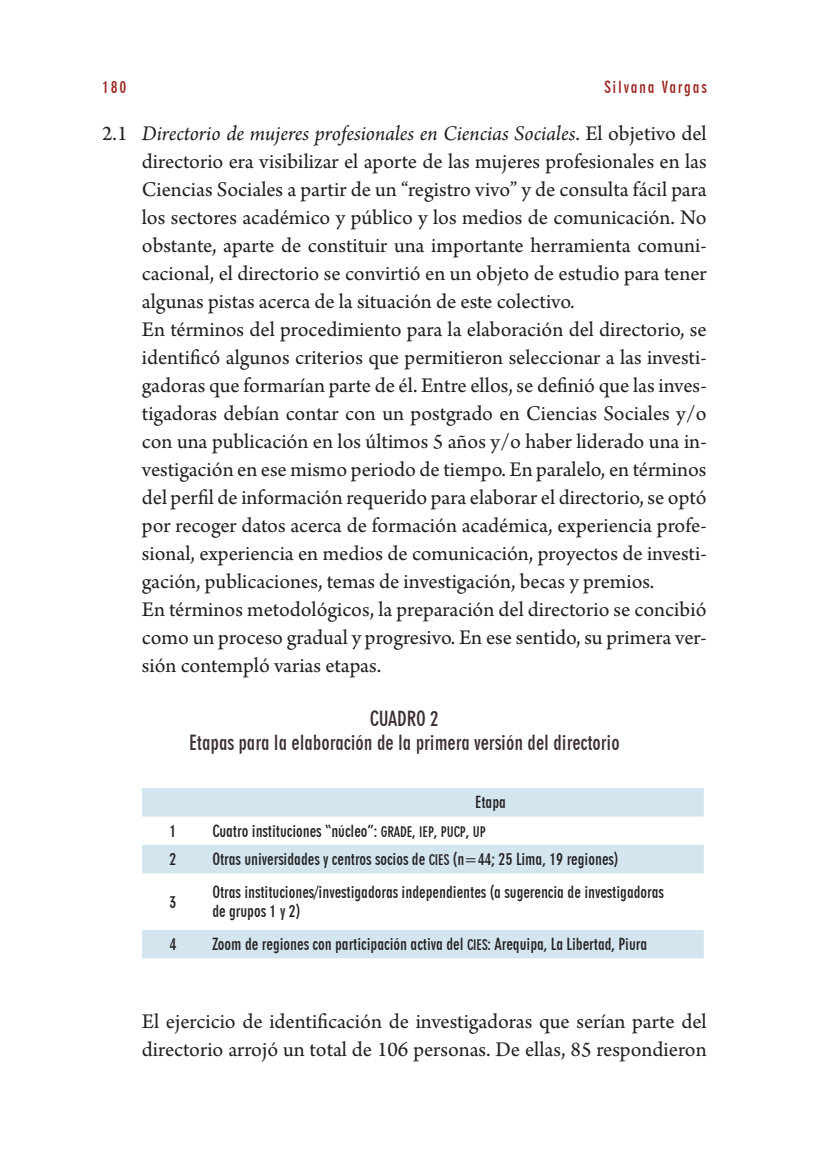
<style>
.page{position:relative;width:823px;height:1163px;background:#fff}
.page>*{position:absolute;margin:0;border:0;box-sizing:border-box;transform-origin:0 0}
.Texto_general{font:22px/28px "Arno Pro";color:#231f20;text-align:justify}
.Titulo_grafico{font:20px "Geometric 706 BT Bold Condensed B";color:#3d2e31}
.List_Paragraph{font:16px/19.2px "Geometric 706 BT Bold Condensed B";color:#231f20}
.t1{font:16px "Geometric 706 BT Bold Condensed B";letter-spacing:.11em;color:#9c241f}
.s1{font-style:italic}
.s2{font-size:14px}
</style>
<div class="page">
<svg style="left:142px;top:788px;width:561px;height:170px"></svg>
<p class="t1" style="left:102px;top:77px;width:26px">180</p>
<p class="t1" style="left:604px;top:77px;width:104px">Silvana Vargas</p>
<p class="Texto_general" style="left:142px;top:120px;width:566px;text-indent:-40px">2.1 <span class="s1">Directorio de mujeres profesionales en Ciencias Sociales</span>. El objetivo del directorio era visibilizar el aporte de las mujeres profesionales en las Ciencias Sociales a partir de un “registro vivo” y de consulta fácil para los sectores académico y público y los medios de comunicación. No obstante, aparte de constituir una importante herramienta comuni&shy;cacional, el directorio se convirtió en un objeto de estudio para tener algunas pistas acerca de la situación de este colectivo.</p>
<p class="Texto_general" style="left:142px;top:316px;width:566px">En términos del procedimiento para la elaboración del directorio, se identificó algunos criterios que permitieron seleccionar a las investi&shy;gadoras que formarían parte de él. Entre ellos, se definió que las inves&shy;tigadoras debían contar con un postgrado en Ciencias Sociales y/o con una publicación en los últimos 5 años y/o haber liderado una in&shy;vestigación en ese mismo periodo de tiempo. En paralelo, en términos del perfil de información requerido para elaborar el directorio, se optó por recoger datos acerca de formación académica, experiencia profe&shy;sional, experiencia en medios de comunicación, proyectos de investi&shy;gación, publicaciones, temas de investigación, becas y premios.</p>
<p class="Texto_general" style="left:142px;top:596px;width:566px">En términos metodológicos, la preparación del directorio se concibió como un proceso gradual y progresivo. En ese sentido, su primera ver&shy;sión contempló varias etapas.</p>
<p class="Titulo_grafico" style="left:369px;top:706px;width:71px">CUADRO 2</p>
<p class="Titulo_grafico" style="left:189px;top:730px;width:432px">Etapas para la elaboración de la primera versión del directorio</p>
<p class="List_Paragraph" style="left:475px;top:792px;width:32px">Etapa</p>
<p class="List_Paragraph" style="left:169px;top:821px;width:8px">1</p>
<p class="List_Paragraph" style="left:212px;top:821px;width:275px">Cuatro instituciones “núcleo”: <span class="s2">GRADE</span>, <span class="s2">IEP</span>, <span class="s2">PUCP</span>, <span class="s2">UP</span></p>
<p class="List_Paragraph" style="left:169px;top:849px;width:8px">2</p>
<p class="List_Paragraph" style="left:212px;top:849px;width:407px">Otras universidades y centros socios de <span class="s2">CIES</span> (n=44; 25 Lima, 19 regiones)</p>
<p class="List_Paragraph" style="left:169px;top:892px;width:8px">3</p>
<p class="List_Paragraph" style="left:212px;top:882px;width:453px">Otras instituciones/investigadoras independientes (a sugerencia de investigadoras de grupos 1 y 2)</p>
<p class="List_Paragraph" style="left:169px;top:934px;width:8px">4</p>
<p class="List_Paragraph" style="left:212px;top:934px;width:436px">Zoom de regiones con participación activa del <span class="s2">CIES</span>: Arequipa, La Libertad, Piura</p>
<p class="Texto_general" style="left:142px;top:1008px;width:566px">El ejercicio de identificación de investigadoras que serían parte del directorio arrojó un total de 106 personas. De ellas, 85 respondieron</p>
</div>
